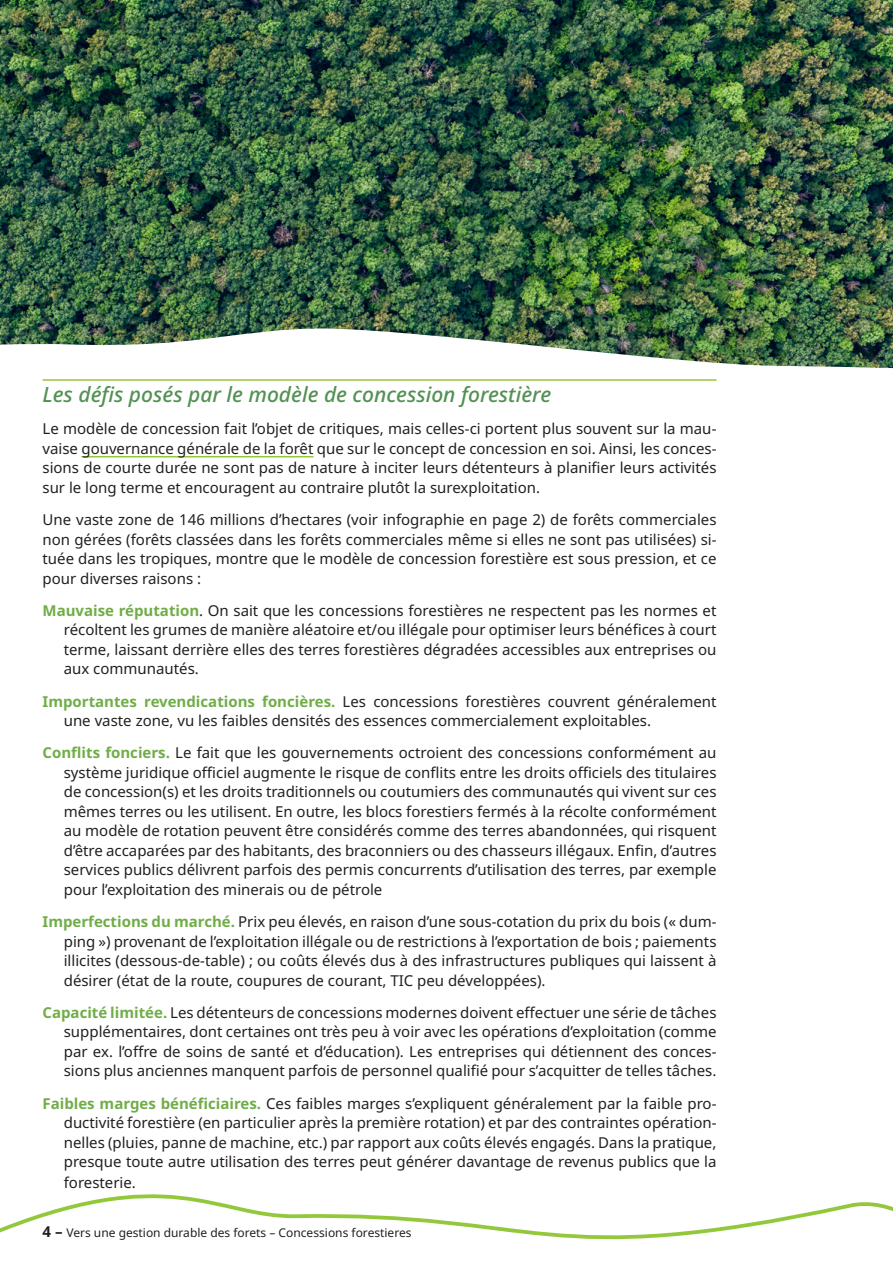
<style>
.page{position:relative;width:893px;height:1263px;background:#fff}
.page>*{position:absolute;margin:0;border:0;box-sizing:border-box;transform-origin:0 0}
.t1{font:italic 500 21px "Noto Sans";color:#539153}
.t2{font:15px/19.5px "Noto Sans";color:#231f20;text-align:justify}
.t3{font:12px "Noto Sans";color:#231f20}
.s1{font-weight:700;color:#70ad47}
.s2{font-weight:700;font-size:15px}
</style>
<div class="page">
<svg style="left:0;top:1194px;width:893px;height:46px"></svg>
<hr style="left:43px;top:379px;width:673px;height:2px;background:#94c83c">
<hr style="left:81px;top:456px;width:233px;height:1px;background:#94c83c">
<img style="left:0;top:0;width:893px;height:368px">
<p class="t1" style="left:43px;top:379px;width:510px">Les défis posés par le modèle de concession forestière</p>
<p class="t2" style="left:43px;top:419px;width:675px">Le modèle de concession fait l’objet de critiques, mais celles-ci portent plus souvent sur la mau&shy;vaise gouvernance générale de la forêt que sur le concept de concession en soi. Ainsi, les conces&shy;sions de courte durée ne sont pas de nature à inciter leurs détenteurs à planifier leurs activités sur le long terme et encouragent au contraire plutôt la surexploitation.</p>
<p class="t2" style="left:43px;top:510px;width:675px">Une vaste zone de 146 millions d’hectares (voir infographie en page 2) de forêts commerciales non gérées (forêts classées dans les forêts commerciales même si elles ne sont pas utilisées) si&shy;tuée dans les tropiques, montre que le modèle de concession forestière est sous pression, et ce pour diverses raisons :</p>
<p class="t2" style="left:64px;top:601px;width:654px;text-indent:-21px"><span class="s1">Mauvaise réputation</span>. On sait que les concessions forestières ne respectent pas les normes et récoltent les grumes de manière aléatoire et/ou illégale pour optimiser leurs bénéfices à court terme, laissant derrière elles des terres forestières dégradées accessibles aux entreprises ou aux communautés.</p>
<p class="t2" style="left:64px;top:692px;width:654px;text-indent:-21px"><span class="s1">Importantes revendications foncières.</span> Les concessions forestières couvrent généralement une vaste zone, vu les faibles densités des essences commercialement exploitables.</p>
<p class="t2" style="left:64px;top:743px;width:654px;text-indent:-21px"><span class="s1">Conflits fonciers.</span> Le fait que les gouvernements octroient des concessions conformément au système juridique officiel augmente le risque de conflits entre les droits officiels des titulaires de concession(s) et les droits traditionnels ou coutumiers des communautés qui vivent sur ces mêmes terres ou les utilisent. En outre, les blocs forestiers fermés à la récolte conformément au modèle de rotation peuvent être considérés comme des terres abandonnées, qui risquent d’être accaparées par des habitants, des braconniers ou des chasseurs illégaux. Enfin, d’autres services publics délivrent parfois des permis concurrents d’utilisation des terres, par exemple pour l’exploitation des minerais ou de pétrole</p>
<p class="t2" style="left:64px;top:912px;width:654px;text-indent:-21px"><span class="s1">Imperfections du marché.</span> Prix peu élevés, en raison d’une sous-cotation du prix du bois (« dum&shy;ping ») provenant de l’exploitation illégale ou de restrictions à l’exportation de bois ; paiements illicites (dessous-de-table) ; ou coûts élevés dus à des infrastructures publiques qui laissent à désirer (état de la route, coupures de courant, TIC peu développées).</p>
<p class="t2" style="left:64px;top:1003px;width:654px;text-indent:-21px"><span class="s1">Capacité limitée.</span> Les détenteurs de concessions modernes doivent effectuer une série de tâches supplémentaires, dont certaines ont très peu à voir avec les opérations d’exploitation (comme par ex. l’offre de soins de santé et d’éducation). Les entreprises qui détiennent des conces&shy;sions plus anciennes manquent parfois de personnel qualifié pour s’acquitter de telles tâches.</p>
<p class="t2" style="left:64px;top:1094px;width:654px;text-indent:-21px"><span class="s1">Faibles marges bénéficiaires.</span> Ces faibles marges s’expliquent généralement par la faible pro&shy;ductivité forestière (en particulier après la première rotation) et par des contraintes opération&shy;nelles (pluies, panne de machine, etc.) par rapport aux coûts élevés engagés. Dans la pratique, presque toute autre utilisation des terres peut générer davantage de revenus publics que la</p>
<p class="t2" style="left:64px;top:1173px;width:74px">foresterie.</p>
<p class="t3" style="left:43px;top:1225px;width:371px"><span class="s2">4 –</span> Vers une gestion durable des forets – Concessions forestieres</p>
</div>
